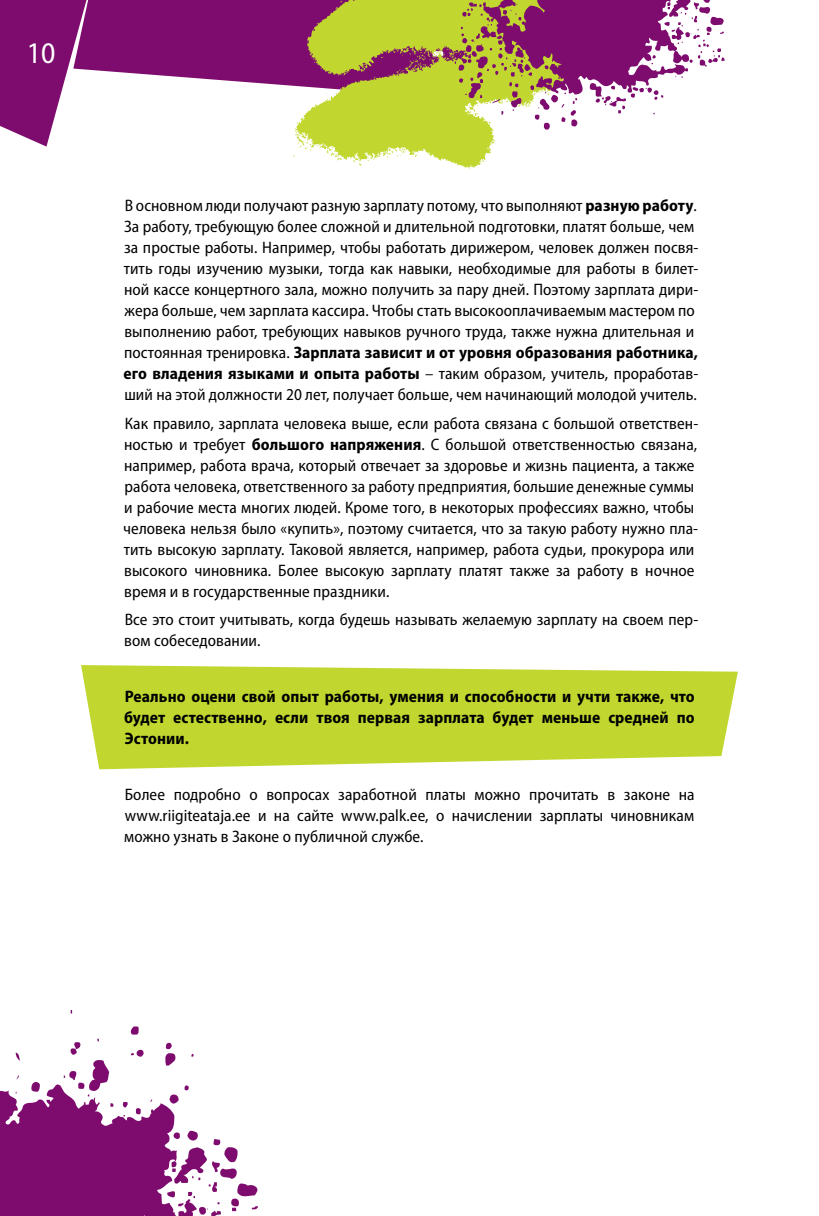
<style>
.page{position:relative;width:819px;height:1216px;background:#fff}
.page>*{position:absolute;margin:0;border:0;box-sizing:border-box;transform-origin:0 0}
.t1{font:semi-condensed 30.1px "Myriad Pro";color:#fff}
.t2{font:semi-condensed 16.62px/21px "Myriad Pro";letter-spacing:.005em;color:#000}
.t3{font:700 semi-condensed 16.62px/21px "Myriad Pro";letter-spacing:.005em;color:#000;text-align:justify}
.s1{font-weight:700}
</style>
<div class="page">
<svg style="left:0;top:1010px;width:258px;height:205px"></svg>
<svg style="left:0;top:0;width:293px;height:147px;fill:#7e0c6e"></svg>
<svg style="left:293px;top:0;width:202px;height:169px;background:#bfbb5a"></svg>
<svg style="left:436px;top:0;width:289px;height:130px"></svg>
<svg style="left:81px;top:665px;width:656px;height:104px;background:#c8db47"></svg>
<h1 class="t1" style="left:27px;top:36px;width:30px">10</h1>
<p class="t2" style="left:124px;top:195px;width:576px">В основном люди получают разную зарплату потому, что выполняют <span class="s1">разную работу</span>.<br>За работу, требующую более сложной и длительной подготовки, платят больше, чем за простые работы. Например, чтобы работать дирижером, человек должен посвя&shy;тить годы изучению музыки, тогда как навыки, необходимые для работы в билет&shy;ной кассе концертного зала, можно получить за пару дней. Поэтому зарплата дири&shy;жера больше, чем зарплата кассира. Чтобы стать высокооплачиваемым мастером по выполнению работ, требующих навыков ручного труда, также нужна длительная и постоянная тренировка. <span class="s1">Зарплата зависит и от уровня образования работника, его владения языками и опыта работы</span> – таким образом, учитель, проработав&shy;ший на этой должности 20 лет, получает больше, чем начинающий молодой учитель.</p>
<p class="t2" style="left:123px;top:413px;width:576px">Как правило, зарплата человека выше, если работа связана с большой ответствен&shy;ностью и требует <span class="s1">большого напряжения</span>. С большой ответственностью связана, например, работа врача, который отвечает за здоровье и жизнь пациента, а также работа человека, ответственного за работу предприятия, большие денежные суммы и рабочие места многих людей. Кроме того, в некоторых профессиях важно, чтобы человека нельзя было «купить», поэтому считается, что за такую работу нужно пла&shy;тить высокую зарплату. Таковой является, например, работа судьи, прокурора или высокого чиновника. Более высокую зарплату платят также за работу в ночное время и в государственные праздники.</p>
<p class="t2" style="left:124px;top:609px;width:575px">Все это стоит учитывать, когда будешь называть желаемую зарплату на своем пер&shy;вом собеседовании.</p>
<p class="t3" style="left:124px;top:686px;width:572px">Реально оцени свой опыт работы, умения и способности и учти также, что будет естественно, если твоя первая зарплата будет меньше средней по Эстонии.</p>
<p class="t2" style="left:124px;top:783px;width:572px;text-align:justify">Более подробно о вопросах заработной платы можно прочитать в законе на www.riigiteataja.ee и на сайте www.palk.ee, о начислении зарплаты чиновникам можно узнать в Законе о публичной службе.</p>
</div>
